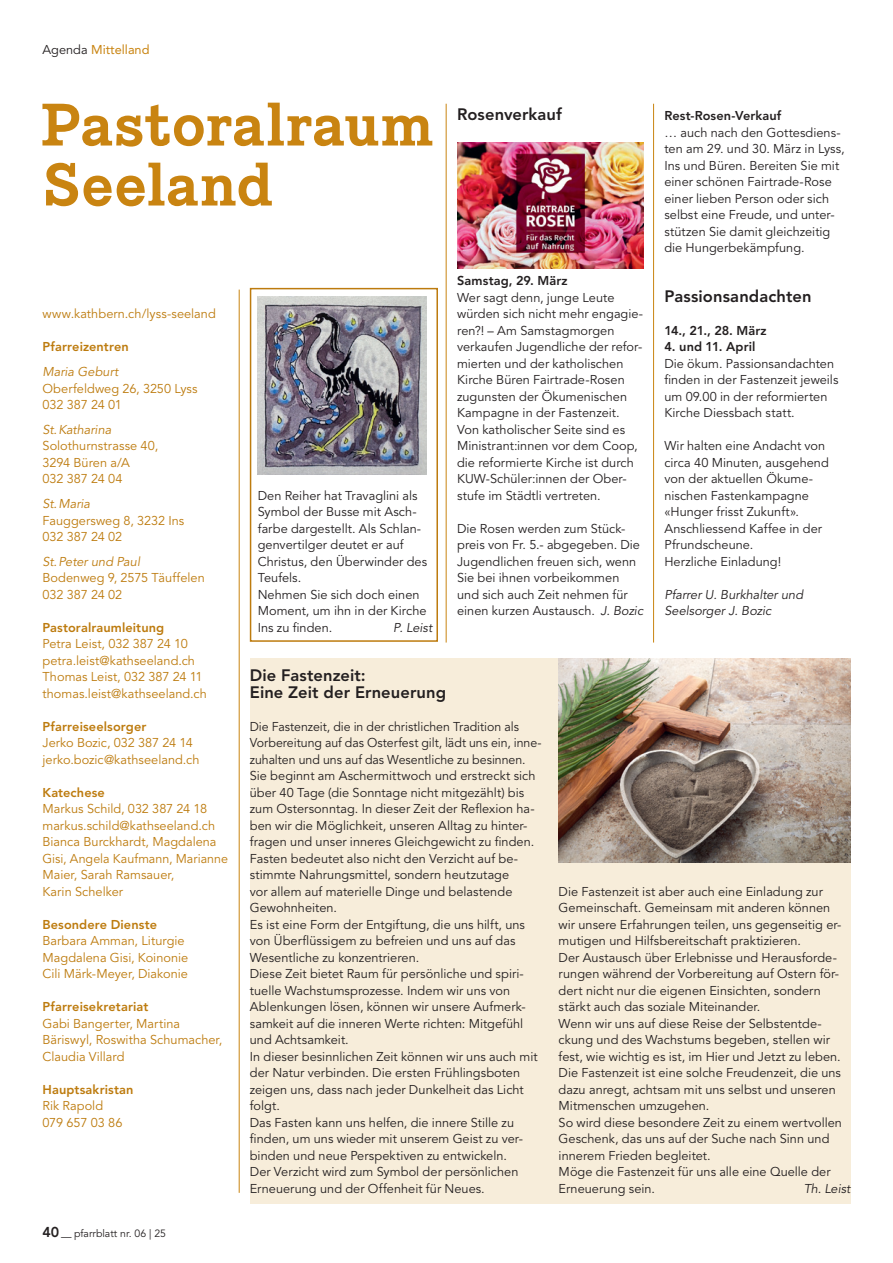
<style>
.page{position:relative;width:893px;height:1263px;background:#fff}
.page>*{position:absolute;margin:0;border:0;box-sizing:border-box;transform-origin:0 0}
.t1{font:700 57px/60px "Piek";letter-spacing:-.01em;color:#c98411}
.t2{font:800 16.5px/16.5px "Avenir LT Std";letter-spacing:.005em;color:#231f20}
.t3{font:12.75px/16.5px "Avenir LT Std";color:#231f20}
.t4{font:12.75px/16.5px "Avenir LT Std";color:#bd7b0e}
.t5{font:800 12.75px "Avenir LT Std";letter-spacing:.01em;color:#bd7b0e}
.t6{font:800 12.75px "Avenir LT Std";letter-spacing:.01em;color:#231f20}
.t7{font:italic 12.75px/16.5px "Avenir LT Std";color:#231f20}
.t8{font:italic 12.75px "Avenir LT Std";color:#bd7b0e}
.t9{font:12.75px "Avenir LT Std";color:#c98411}
.t10{font:10.5px "Avenir LT Std";color:#231f20}
.s1{color:#231f20}
.s2{font-style:italic}
.s3{font-weight:800;font-size:14.25px}
</style>
<div class="page">
<hr style="left:239px;top:290px;width:1px;height:903px;background:#c98411">
<hr style="left:653px;top:104px;width:1px;height:538px;background:#c98411">
<hr style="left:446px;top:104px;width:1px;height:538px;background:#c98411">
<img style="left:258px;top:296px;width:169px;height:178px">
<div style="left:250px;top:288px;width:188px;height:354px;border:2px solid #bd7b0e"></div>
<div style="left:250px;top:658px;width:600px;height:546px;background:#f7edda"></div>
<img style="left:457px;top:142px;width:186px;height:127px">
<img style="left:559px;top:658px;width:291px;height:205px">
<p class="t9" style="left:43px;top:42px;width:108px"><span class="s1">Agenda</span> Mittelland</p>
<h1 class="t1" style="left:40px;top:96px;width:395px">Pastoralraum<br>Seeland</h1>
<p class="t2" style="left:457px;top:106px;width:106px">Rosenverkauf</p>
<p class="t6" style="left:664px;top:108px;width:118px">Rest-Rosen-Verkauf</p>
<p class="t3" style="left:664px;top:124px;width:182px">… auch nach den Gottesdiens&shy;ten am 29. und 30. März in Lyss,<br>Ins und Büren. Bereiten Sie mit einer schönen Fairtrade-Rose einer lieben Person oder sich selbst eine Freude, und unter&shy;stützen Sie damit gleichzeitig die Hungerbekämpfung.</p>
<p class="t2" style="left:664px;top:288px;width:149px">Passionsandachten</p>
<p class="t6" style="left:664px;top:323px;width:104px">14., 21., 28. März</p>
<p class="t6" style="left:664px;top:339px;width:93px">4. und 11. April</p>
<p class="t3" style="left:664px;top:355px;width:176px">Die ökum. Passionsandachten finden in der Fastenzeit jeweils um 09.00 in der reformierten<br>Kirche Diessbach statt.</p>
<p class="t3" style="left:664px;top:438px;width:166px">Wir halten eine Andacht von circa 40 Minuten, ausgehend von der aktuellen Ökume&shy;nischen Fastenkampagne «Hunger frisst Zukunft».<br>Anschliessend Kaffee in der<br>Pfrundscheune.<br>Herzliche Einladung!</p>
<p class="t7" style="left:664px;top:586px;width:140px">Pfarrer U. Burkhalter und<br>Seelsorger J. Bozic</p>
<p class="t6" style="left:457px;top:273px;width:112px">Samstag, 29. März</p>
<p class="t3" style="left:457px;top:289px;width:187px">Wer sagt denn, junge Leute würden sich nicht mehr engagie&shy;ren?! – Am Samstagmorgen verkaufen Jugendliche der refor&shy;mierten und der katholischen<br>Kirche Büren Fairtrade-Rosen zugunsten der Ökumenischen<br>Kampagne in der Fastenzeit.<br>Von katholischer Seite sind es<br>Ministrant:innen vor dem Coop, die reformierte Kirche ist durch<br>KUW-Schüler:innen der Ober&shy;stufe im Städtli vertreten.</p>
<p class="t3" style="left:457px;top:520px;width:188px">Die Rosen werden zum Stück&shy;preis von Fr. 5.- abgegeben. Die<br>Jugendlichen freuen sich, wenn<br>Sie bei ihnen vorbeikommen und sich auch Zeit nehmen für einen kurzen Austausch. <span class="s2">J. Bozic</span></p>
<p class="t4" style="left:43px;top:306px;width:175px">www.kathbern.ch/lyss-seeland</p>
<p class="t5" style="left:43px;top:339px;width:88px">Pfarreizentren</p>
<p class="t8" style="left:43px;top:364px;width:77px">Maria Geburt</p>
<p class="t4" style="left:43px;top:380px;width:157px">Oberfeldweg 26, 3250 Lyss<br>032 387 24 01</p>
<p class="t8" style="left:43px;top:422px;width:70px">St.Katharina</p>
<p class="t4" style="left:43px;top:438px;width:117px">Solothurnstrasse 40,<br>3294 Büren a/A<br>032 387 24 04</p>
<p class="t8" style="left:43px;top:496px;width:49px">St.Maria</p>
<p class="t4" style="left:43px;top:512px;width:143px">Fauggersweg 8, 3232 Ins<br>032 387 24 02</p>
<p class="t8" style="left:43px;top:554px;width:99px">St.Peter und Paul</p>
<p class="t4" style="left:43px;top:570px;width:164px">Bodenweg 9, 2575 Täuffelen<br>032 387 24 02</p>
<p class="t5" style="left:43px;top:620px;width:123px">Pastoralraumleitung</p>
<p class="t4" style="left:43px;top:636px;width:166px">Petra Leist, 032 387 24 10 petra.leist@kathseeland.ch<br>Thomas Leist, 032 387 24 11 thomas.leist@kathseeland.ch</p>
<p class="t5" style="left:43px;top:719px;width:105px">Pfarreiseelsorger</p>
<p class="t4" style="left:43px;top:735px;width:159px">Jerko Bozic, 032 387 24 14 jerko.bozic@kathseeland.ch</p>
<p class="t5" style="left:43px;top:785px;width:64px">Katechese</p>
<p class="t4" style="left:43px;top:801px;width:187px">Markus Schild, 032 387 24 18 markus.schild@kathseeland.ch<br>Bianca Burckhardt, Magdalena<br>Gisi, Angela Kaufmann, Marianne<br>Maier, Sarah Ramsauer,<br>Karin Schelker</p>
<p class="t5" style="left:43px;top:917px;width:116px">Besondere Dienste</p>
<p class="t4" style="left:43px;top:933px;width:147px">Barbara Amman, Liturgie<br>Magdalena Gisi, Koinonie<br>Cili Märk-Meyer, Diakonie</p>
<p class="t5" style="left:43px;top:999px;width:107px">Pfarreisekretariat</p>
<p class="t4" style="left:43px;top:1015px;width:181px">Gabi Bangerter, Martina<br>Bäriswyl, Roswitha Schumacher,<br>Claudia Villard</p>
<p class="t5" style="left:43px;top:1082px;width:93px">Hauptsakristan</p>
<p class="t4" style="left:43px;top:1098px;width:81px">Rik Rapold<br>079 657 03 86</p>
<p class="t3" style="left:258px;top:487px;width:171px">Den Reiher hat Travaglini als<br>Symbol der Busse mit Asch&shy;farbe dargestellt. Als Schlan&shy;genvertilger deutet er auf<br>Christus, den Überwinder des<br>Teufels.<br>Nehmen Sie sich doch einen<br>Moment, um ihn in der Kirche<br>Ins zu finden.</p>
<p class="t7" style="left:393px;top:619px;width:40px">P. Leist</p>
<p class="t2" style="left:250px;top:667px;width:198px">Die Fastenzeit:<br>Eine Zeit der Erneuerung</p>
<p class="t3" style="left:250px;top:718px;width:293px">Die Fastenzeit, die in der christlichen Tradition als Vorbereitung auf das Osterfest gilt, lädt uns ein, inne&shy;zuhalten und uns auf das Wesentliche zu besinnen.<br>Sie beginnt am Aschermittwoch und erstreckt sich über 40 Tage (die Sonntage nicht mitgezählt) bis zum Ostersonntag. In dieser Zeit der Reflexion ha&shy;ben wir die Möglichkeit, unseren Alltag zu hinter&shy;fragen und unser inneres Gleichgewicht zu finden.<br>Fasten bedeutet also nicht den Verzicht auf be&shy;stimmte Nahrungsmittel, sondern heutzutage<br>vor allem auf materielle Dinge und belastende Gewohnheiten.<br>Es ist eine Form der Entgiftung, die uns hilft, uns von Überflüssigem zu befreien und uns auf das Wesentliche zu konzentrieren.<br>Diese Zeit bietet Raum für persönliche und spiri&shy;tuelle Wachstumsprozesse. Indem wir uns von Ablenkungen lösen, können wir unsere Aufmerk&shy;samkeit auf die inneren Werte richten: Mitgefühl und Achtsamkeit.<br>In dieser besinnlichen Zeit können wir uns auch mit der Natur verbinden. Die ersten Frühlingsboten zeigen uns, dass nach jeder Dunkelheit das Licht folgt.<br>Das Fasten kann uns helfen, die innere Stille zu finden, um uns wieder mit unserem Geist zu ver&shy;binden und neue Perspektiven zu entwickeln.<br>Der Verzicht wird zum Symbol der persönlichen Erneuerung und der Offenheit für Neues.</p>
<p class="t3" style="left:559px;top:883px;width:285px">Die Fastenzeit ist aber auch eine Einladung zur Gemeinschaft. Gemeinsam mit anderen können wir unsere Erfahrungen teilen, uns gegenseitig er&shy;mutigen und Hilfsbereitschaft praktizieren.<br>Der Austausch über Erlebnisse und Herausforde&shy;rungen während der Vorbereitung auf Ostern för&shy;dert nicht nur die eigenen Einsichten, sondern stärkt auch das soziale Miteinander.<br>Wenn wir uns auf diese Reise der Selbstentde&shy;ckung und des Wachstums begeben, stellen wir fest, wie wichtig es ist, im Hier und Jetzt zu leben.<br>Die Fastenzeit ist eine solche Freudenzeit, die uns dazu anregt, achtsam mit uns selbst und unseren Mitmenschen umzugehen.<br>So wird diese besondere Zeit zu einem wertvollen Geschenk, das uns auf der Suche nach Sinn und innerem Frieden begleitet.<br>Möge die Fastenzeit für uns alle eine Quelle der Erneuerung sein.</p>
<p class="t7" style="left:804px;top:1180px;width:48px">Th. Leist</p>
<p class="t10" style="left:43px;top:1228px;width:125px"><span class="s3">40</span> — pfarrblatt nr. 06 | 25</p>
</div>
